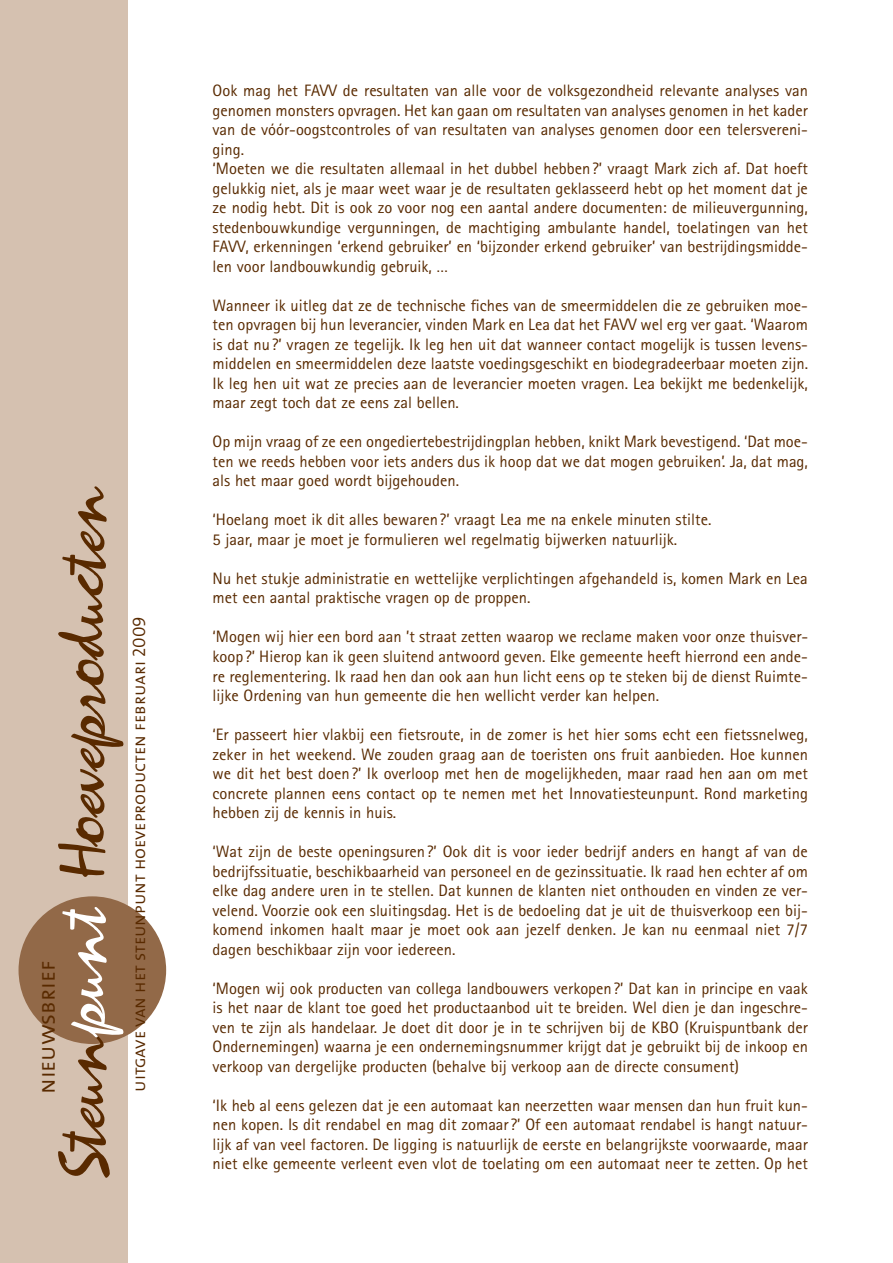
<style>
.page{position:relative;width:893px;height:1263px;background:#fff}
.page>*{position:absolute;margin:0;border:0;box-sizing:border-box;transform-origin:0 0}
.t1{font:67.5px "Zephyr Script";color:#592a00}
.t2{font:24px "The Mix Semi Light Caps";color:#592a00}
.t3{font:18px "The Mix Semi Light Caps";color:#592a00}
.t4{font:16.5px/19.5px "Rotis Sans Serif";color:#592a00;text-align:justify}
.s1{color:#fff}
</style>
<div class="page">
<div style="left:0;top:0;width:128px;height:1263px;background:#d5c1b0"></div>
<div style="left:19px;top:896px;width:147px;height:148px;background:#926948;border-radius:50%"></div>
<h1 class="t1" style="left:57px;top:1180px;width:700px;rotate:-90deg">Steun<span class="s1">punt</span> Hoeveproducten</h1>
<h2 class="t2" style="left:33px;top:1094px;width:135px;rotate:-90deg">nieuwsbrief</h2>
<p class="t3" style="left:128px;top:1092px;width:477px;rotate:-90deg">uitgave van het steunpunt hoeveproducten februari 2009</p>
<p class="t4" style="left:213px;top:83px;width:597px;text-align:left">Ook mag het FAVV de resultaten van alle voor de volksgezondheid relevante analyses van genomen monsters opvragen. Het kan gaan om resultaten van analyses genomen in het kader van de vóór-oogstcontroles of van resultaten van analyses genomen door een telersvereni&shy;ging.<br>‘Moeten we die resultaten allemaal in het dubbel hebben?’ vraagt Mark zich af. Dat hoeft gelukkig niet, als je maar weet waar je de resultaten geklasseerd hebt op het moment dat je ze nodig hebt. Dit is ook zo voor nog een aantal andere documenten: de milieuvergunning, stedenbouwkundige vergunningen, de machtiging ambulante handel, toelatingen van het FAVV, erkenningen ‘erkend gebruiker’ en ‘bijzonder erkend gebruiker’ van bestrijdingsmidde&shy;len voor landbouwkundig gebruik, …</p>
<p class="t4" style="left:213px;top:297px;width:597px">Wanneer ik uitleg dat ze de technische fiches van de smeermiddelen die ze gebruiken moe&shy;ten opvragen bij hun leverancier, vinden Mark en Lea dat het FAVV wel erg ver gaat. ‘Waarom is dat nu?’ vragen ze tegelijk. Ik leg hen uit dat wanneer contact mogelijk is tussen levens&shy;middelen en smeermiddelen deze laatste voedingsgeschikt en biodegradeerbaar moeten zijn.<br>Ik leg hen uit wat ze precies aan de leverancier moeten vragen. Lea bekijkt me bedenkelijk, maar zegt toch dat ze eens zal bellen.</p>
<p class="t4" style="left:213px;top:434px;width:597px">Op mijn vraag of ze een ongediertebestrijdingplan hebben, knikt Mark bevestigend. ‘Dat moe&shy;ten we reeds hebben voor iets anders dus ik hoop dat we dat mogen gebruiken’. Ja, dat mag, als het maar goed wordt bijgehouden.</p>
<p class="t4" style="left:213px;top:512px;width:500px">‘Hoelang moet ik dit alles bewaren?’ vraagt Lea me na enkele minuten stilte.<br>5 jaar, maar je moet je formulieren wel regelmatig bijwerken natuurlijk.</p>
<p class="t4" style="left:213px;top:570px;width:597px">Nu het stukje administratie en wettelijke verplichtingen afgehandeld is, komen Mark en Lea met een aantal praktische vragen op de proppen.</p>
<p class="t4" style="left:213px;top:629px;width:597px">‘Mogen wij hier een bord aan ’t straat zetten waarop we reclame maken voor onze thuisver&shy;koop?’ Hierop kan ik geen sluitend antwoord geven. Elke gemeente heeft hierrond een ande&shy;re reglementering. Ik raad hen dan ook aan hun licht eens op te steken bij de dienst Ruimte - lijke Ordening van hun gemeente die hen wellicht verder kan helpen.</p>
<p class="t4" style="left:213px;top:726px;width:597px">‘Er passeert hier vlakbij een fietsroute, in de zomer is het hier soms echt een fietssnelweg, zeker in het weekend. We zouden graag aan de toeristen ons fruit aanbieden. Hoe kunnen we dit het best doen?’ Ik overloop met hen de mogelijkheden, maar raad hen aan om met concrete plannen eens contact op te nemen met het Innovatiesteunpunt. Rond marketing hebben zij de kennis in huis.</p>
<p class="t4" style="left:213px;top:843px;width:597px">‘Wat zijn de beste openingsuren?’ Ook dit is voor ieder bedrijf anders en hangt af van de bedrijfssituatie, beschikbaarheid van personeel en de gezinssituatie. Ik raad hen echter af om elke dag andere uren in te stellen. Dat kunnen de klanten niet onthouden en vinden ze ver&shy;velend. Voorzie ook een sluitingsdag. Het is de bedoeling dat je uit de thuisverkoop een bij&shy;komend inkomen haalt maar je moet ook aan jezelf denken. Je kan nu eenmaal niet 7/7 dagen beschikbaar zijn voor iedereen.</p>
<p class="t4" style="left:213px;top:980px;width:597px">‘Mogen wij ook producten van collega landbouwers verkopen?’ Dat kan in principe en vaak is het naar de klant toe goed het productaanbod uit te breiden. Wel dien je dan ingeschre&shy;ven te zijn als handelaar. Je doet dit door je in te schrijven bij de KBO (Kruispuntbank der Ondernemingen) waarna je een ondernemingsnummer krijgt dat je gebruikt bij de inkoop en verkoop van dergelijke producten (behalve bij verkoop aan de directe consument)</p>
<p class="t4" style="left:213px;top:1097px;width:597px">‘Ik heb al eens gelezen dat je een automaat kan neerzetten waar mensen dan hun fruit kun&shy;nen kopen. Is dit rendabel en mag dit zomaar?’ Of een automaat rendabel is hangt natuur&shy;lijk af van veel factoren. De ligging is natuurlijk de eerste en belangrijkste voorwaarde, maar niet elke gemeente verleent even vlot de toelating om een automaat neer te zetten. Op het</p>
</div>
